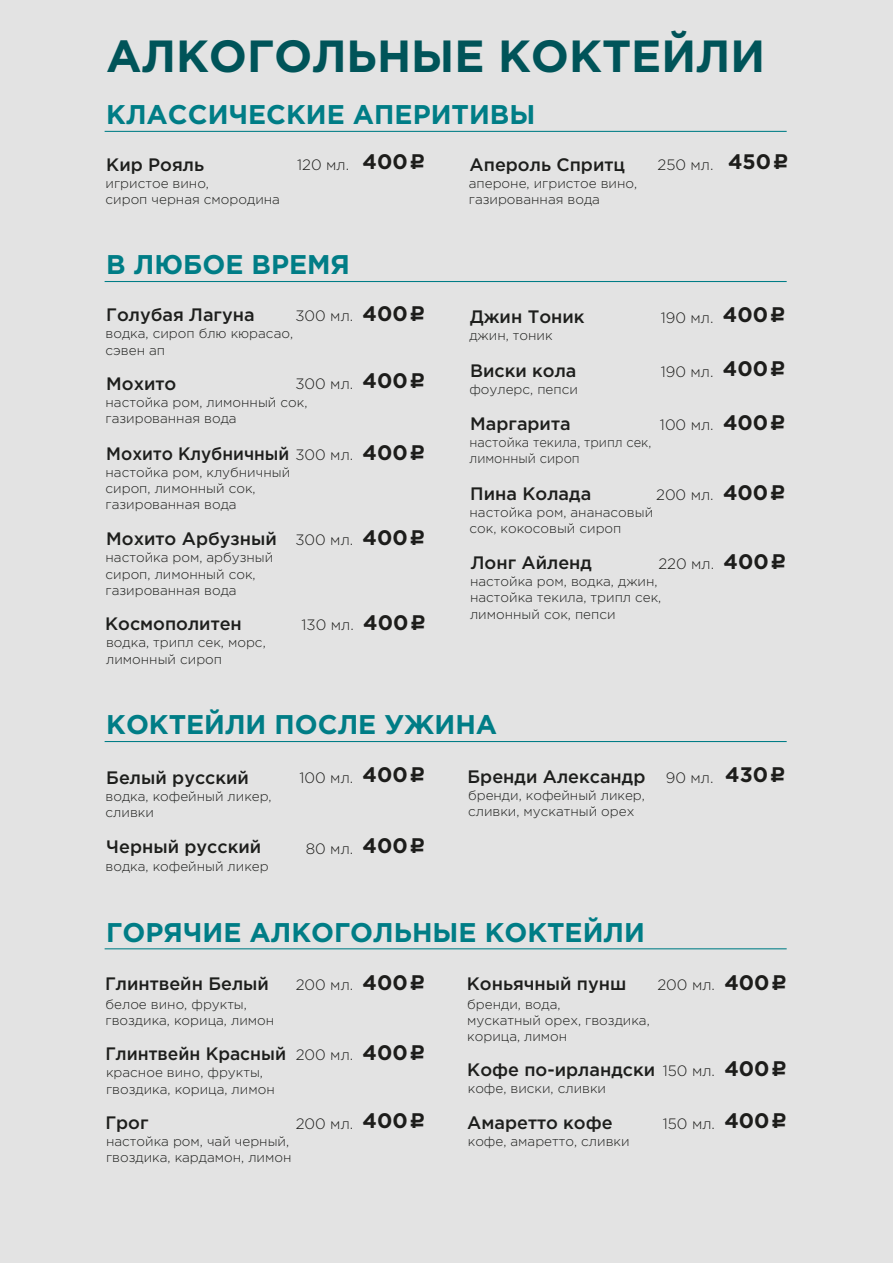
<style>
.page{position:relative;width:893px;height:1263px;background:#e3e3e3}
.page>*{position:absolute;margin:0;border:0;box-sizing:border-box;transform-origin:0 0}
.t1{font:700 45px "Gotham Pro";color:#005459}
.t2{font:700 27px "Gotham Pro";color:#007d86}
.t3{font:500 18px "Gotham Pro";color:#1d1e1c}
.t4{font:500 18px "Gotham Pro";color:#1d1e1c;scale:.95 1}
.t5{font:300 15px "Gotham Pro";color:#1d1d1b}
.t6{font:300 13.5px/16.2px "Gotham Pro";color:#1d1e1c}
.t7{font:300 13.5px/16.2px "Gotham Pro";color:#1d1e1c;scale:.95 1}
.s1{font-weight:700;font-size:21px}
.s2{font-family:"ALS Rubl";font-weight:400;font-size:21px}
</style>
<div class="page">
<hr style="left:105px;top:131px;width:682px;height:1px;background:#007d86">
<hr style="left:105px;top:281px;width:682px;height:1px;background:#007d86">
<hr style="left:105px;top:741px;width:682px;height:1px;background:#007d86">
<hr style="left:105px;top:948px;width:682px;height:1px;background:#007d86">
<h1 class="t1" style="left:106px;top:30px;width:660px">АЛКОГОЛЬНЫЕ КОКТЕЙЛИ</h1>
<h2 class="t2" style="left:106px;top:99px;width:430px">КЛАССИЧЕСКИЕ АПЕРИТИВЫ</h2>
<h3 class="t3" style="left:106px;top:154px;width:99px">Кир Рояль</h3>
<p class="t6" style="left:106px;top:175px;width:176px">игристое вино,<br>сироп черная смородина</p>
<p class="t5" style="left:297px;top:156px;width:130px">120 мл. <span class="s1">400</span><span class="s2">C</span></p>
<h3 class="t3" style="left:470px;top:154px;width:157px">Апероль Спритц</h3>
<p class="t6" style="left:469px;top:175px;width:170px">апероне, игристое вино, газированная вода</p>
<p class="t5" style="left:658px;top:156px;width:133px">250 мл. <span class="s1">450</span><span class="s2">C</span></p>
<h2 class="t2" style="left:106px;top:249px;width:245px">В ЛЮБОЕ ВРЕМЯ</h2>
<h3 class="t3" style="left:106px;top:304px;width:150px">Голубая Лагуна</h3>
<p class="t6" style="left:106px;top:326px;width:189px">водка, сироп блю кюрасао, сэвен ап</p>
<p class="t5" style="left:295px;top:308px;width:132px">300 мл. <span class="s1">400</span><span class="s2">C</span></p>
<h3 class="t3" style="left:470px;top:306px;width:116px">Джин Тоник</h3>
<p class="t6" style="left:469px;top:327px;width:85px">джин, тоник</p>
<p class="t5" style="left:661px;top:309px;width:127px">190 мл. <span class="s1">400</span><span class="s2">C</span></p>
<p class="t5" style="left:295px;top:375px;width:132px">300 мл. <span class="s1">400</span><span class="s2">C</span></p>
<h3 class="t3" style="left:106px;top:373px;width:72px">Мохито</h3>
<p class="t6" style="left:106px;top:394px;width:203px">настойка ром, лимонный сок, газированная вода</p>
<p class="t5" style="left:295px;top:446px;width:132px">300 мл. <span class="s1">400</span><span class="s2">C</span></p>
<h3 class="t4" style="left:106px;top:443px;width:194px">Мохито Клубничный</h3>
<p class="t6" style="left:106px;top:464px;width:186px">настойка ром, клубничный сироп, лимонный сок, газированная вода</p>
<h3 class="t3" style="left:106px;top:528px;width:172px">Мохито Арбузный</h3>
<p class="t6" style="left:106px;top:550px;width:169px">настойка ром, арбузный сироп, лимонный сок, газированная вода</p>
<h3 class="t3" style="left:105px;top:613px;width:138px">Космополитен</h3>
<p class="t6" style="left:106px;top:635px;width:161px">водка, трипл сек, морс, лимонный сироп</p>
<p class="t5" style="left:295px;top:532px;width:132px">300 мл. <span class="s1">400</span><span class="s2">C</span></p>
<p class="t5" style="left:302px;top:616px;width:126px">130 мл. <span class="s1">400</span><span class="s2">C</span></p>
<h3 class="t3" style="left:470px;top:360px;width:108px">Виски кола</h3>
<p class="t6" style="left:469px;top:381px;width:110px">фоулерс, пепси</p>
<h3 class="t3" style="left:470px;top:413px;width:102px">Маргарита</h3>
<p class="t7" style="left:470px;top:435px;width:193px">настойка текила, трипл сек, лимонный сироп</p>
<p class="t5" style="left:661px;top:363px;width:127px">190 мл. <span class="s1">400</span><span class="s2">C</span></p>
<p class="t5" style="left:660px;top:416px;width:128px">100 мл. <span class="s1">400</span><span class="s2">C</span></p>
<p class="t5" style="left:656px;top:486px;width:132px">200 мл. <span class="s1">400</span><span class="s2">C</span></p>
<h3 class="t3" style="left:470px;top:483px;width:122px">Пина Колада</h3>
<p class="t6" style="left:470px;top:504px;width:185px">настойка ром, ананасовый сок, кокосовый сироп</p>
<p class="t5" style="left:658px;top:555px;width:130px">220 мл. <span class="s1">400</span><span class="s2">C</span></p>
<h3 class="t3" style="left:471px;top:552px;width:123px">Лонг Айленд</h3>
<p class="t6" style="left:470px;top:573px;width:193px">настойка ром, водка, джин, настойка текила, трипл сек, лимонный сок, пепси</p>
<h2 class="t2" style="left:106px;top:709px;width:392px">КОКТЕЙЛИ ПОСЛЕ УЖИНА</h2>
<h3 class="t3" style="left:106px;top:767px;width:144px">Белый русский</h3>
<p class="t5" style="left:666px;top:769px;width:122px">90 мл. <span class="s1">430</span><span class="s2">C</span></p>
<p class="t6" style="left:106px;top:788px;width:168px">водка, кофейный ликер, сливки</p>
<p class="t5" style="left:299px;top:769px;width:128px">100 мл. <span class="s1">400</span><span class="s2">C</span></p>
<h3 class="t3" style="left:467px;top:766px;width:179px">Бренди Александр</h3>
<p class="t6" style="left:468px;top:787px;width:178px">бренди, кофейный ликер, сливки, мускатный орех</p>
<h3 class="t3" style="left:106px;top:837px;width:156px">Черный русский</h3>
<p class="t6" style="left:106px;top:858px;width:165px">водка, кофейный ликер</p>
<p class="t5" style="left:306px;top:840px;width:122px">80 мл. <span class="s1">400</span><span class="s2">C</span></p>
<h2 class="t2" style="left:106px;top:916px;width:540px">ГОРЯЧИЕ АЛКОГОЛЬНЫЕ КОКТЕЙЛИ</h2>
<h3 class="t3" style="left:105px;top:973px;width:165px">Глинтвейн Белый</h3>
<p class="t6" style="left:106px;top:996px;width:170px">белое вино, фрукты, гвоздика, корица, лимон</p>
<h3 class="t3" style="left:106px;top:1043px;width:182px">Глинтвейн Красный</h3>
<p class="t6" style="left:106px;top:1065px;width:170px">красное вино, фрукты, гвоздика, корица, лимон</p>
<p class="t5" style="left:296px;top:976px;width:132px">200 мл. <span class="s1">400</span><span class="s2">C</span></p>
<p class="t5" style="left:296px;top:1046px;width:132px">200 мл. <span class="s1">400</span><span class="s2">C</span></p>
<p class="t5" style="left:296px;top:1115px;width:132px">200 мл. <span class="s1">400</span><span class="s2">C</span></p>
<h3 class="t3" style="left:106px;top:1112px;width:45px">Грог</h3>
<p class="t6" style="left:106px;top:1133px;width:187px">настойка ром, чай черный, гвоздика, кардамон, лимон</p>
<h3 class="t3" style="left:467px;top:973px;width:161px">Коньячный пунш</h3>
<p class="t6" style="left:467px;top:996px;width:184px">бренди, вода,<br>мускатный орех, гвоздика, корица, лимон</p>
<p class="t5" style="left:657px;top:976px;width:132px">200 мл. <span class="s1">400</span><span class="s2">C</span></p>
<h3 class="t3" style="left:467px;top:1059px;width:189px">Кофе по-ирландски</h3>
<p class="t6" style="left:468px;top:1081px;width:140px">кофе, виски, сливки</p>
<h3 class="t3" style="left:467px;top:1112px;width:147px">Амаретто кофе</h3>
<p class="t6" style="left:468px;top:1133px;width:163px">кофе, амаретто, сливки</p>
<p class="t5" style="left:663px;top:1063px;width:126px">150 мл. <span class="s1">400</span><span class="s2">C</span></p>
<p class="t5" style="left:663px;top:1115px;width:126px">150 мл. <span class="s1">400</span><span class="s2">C</span></p>
</div>
